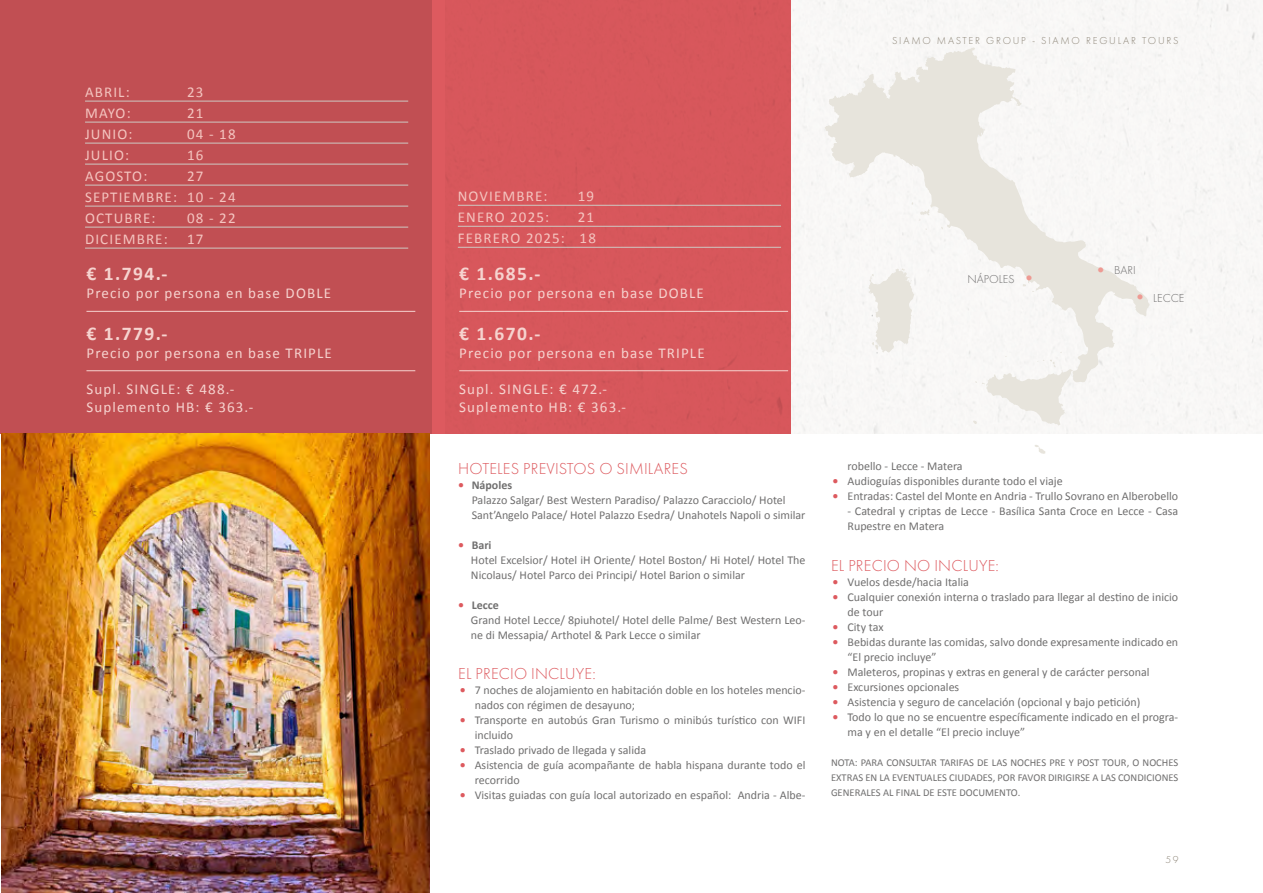
<style>
.page{position:relative;width:1263px;height:893px;background:#fff}
.page>*{position:absolute;margin:0;border:0;box-sizing:border-box;transform-origin:0 0}
.t1{font:700 19.5px "Calibri";letter-spacing:.075em;color:#f6d3cf}
.t2{font:300 16.5px "Futura PT";letter-spacing:.01em;color:#dd5a5f}
.t3{font:15px/18px "Calibri";letter-spacing:.075em;color:#f6d3cf}
.t4{font:15px/21px "Calibri";letter-spacing:.075em;color:#f4c5c0}
.t5{font:12px/15px "Calibri";color:#706f6f}
.t6{font:300 12px "Futura PT";color:#706f6f}
.t7{font:10.5px/15px "Calibri";color:#706f6f;text-align:justify}
.t8{font:300 10.5px "Futura PT";letter-spacing:.17em;color:#8d8577}
.s1{font-weight:700;color:#dd5a5f}
.s2{font-weight:700}
.s3{font-size:18px;color:#ee9a93}
</style>
<div class="page">
<div style="left:0;top:0;width:432px;height:433px;background:#c14f53"></div>
<div style="left:432px;top:0;width:359px;height:433px;background:#dd5a5f"></div>
<img style="left:445px;top:0;width:818px;height:433px">
<hr style="left:86px;top:311px;width:329px;height:1px;background:#f6d3cf">
<hr style="left:86px;top:370px;width:329px;height:1px;background:#f6d3cf">
<hr style="left:459px;top:311px;width:329px;height:1px;background:#f6d3cf">
<hr style="left:459px;top:370px;width:329px;height:1px;background:#f6d3cf">
<hr style="left:85px;top:101px;width:323px;height:1px;background:#cec9c3">
<hr style="left:85px;top:122px;width:323px;height:1px;background:#cec9c3">
<hr style="left:85px;top:143px;width:323px;height:1px;background:#cec9c3">
<hr style="left:85px;top:164px;width:323px;height:1px;background:#cec9c3">
<hr style="left:85px;top:185px;width:323px;height:1px;background:#cec9c3">
<hr style="left:85px;top:206px;width:323px;height:1px;background:#cec9c3">
<hr style="left:85px;top:227px;width:323px;height:1px;background:#cec9c3">
<hr style="left:85px;top:248px;width:323px;height:1px;background:#cec9c3">
<hr style="left:458px;top:205px;width:323px;height:1px;background:#cec9c3">
<hr style="left:458px;top:226px;width:323px;height:1px;background:#cec9c3">
<hr style="left:458px;top:247px;width:323px;height:1px;background:#cec9c3">
<svg style="left:1035px;top:445px;width:10px;height:9px"></svg>
<svg style="left:824px;top:47px;width:326px;height:335px;fill:#f7f6f5"></svg>
<svg style="left:973px;top:352px;width:101px;height:74px"></svg>
<svg style="left:919px;top:209px;width:10px;height:12px"></svg>
<svg style="left:868px;top:268px;width:46px;height:86px"></svg>
<img style="left:1px;top:434px;width:428px;height:459px">
<p class="t4" style="left:85px;top:80px;width:46px">ABRIL:</p>
<p class="t4" style="left:187px;top:80px;width:18px">23</p>
<p class="t4" style="left:85px;top:101px;width:47px">MAYO:</p>
<p class="t4" style="left:187px;top:101px;width:18px">21</p>
<p class="t4" style="left:85px;top:122px;width:49px">JUNIO:</p>
<p class="t4" style="left:187px;top:122px;width:50px">04 - 18</p>
<p class="t4" style="left:85px;top:143px;width:46px">JULIO:</p>
<p class="t4" style="left:187px;top:143px;width:18px">16</p>
<p class="t4" style="left:85px;top:164px;width:64px">AGOSTO:</p>
<p class="t4" style="left:85px;top:164px;width:152px;text-indent:102px">27<br>SEPTIEMBRE: 10 - 24<br>OCTUBRE:</p>
<p class="t4" style="left:187px;top:206px;width:50px">08 - 22</p>
<p class="t4" style="left:85px;top:227px;width:84px">DICIEMBRE:</p>
<p class="t4" style="left:187px;top:227px;width:18px">17</p>
<h1 class="t1" style="left:86px;top:260px;width:83px">€ 1.794.-</h1>
<p class="t3" style="left:86px;top:284px;width:246px">Precio por persona en base DOBLE</p>
<h1 class="t1" style="left:86px;top:320px;width:83px">€ 1.779.-</h1>
<p class="t3" style="left:86px;top:343px;width:247px">Precio por persona en base TRIPLE</p>
<p class="t3" style="left:86px;top:379px;width:168px">Supl. SINGLE: € 488.-<br>Suplemento HB: € 363.-</p>
<p class="t8" style="left:892px;top:34px;width:288px">SIAMO MASTER GROUP - SIAMO REGULAR TOURS</p>
<p class="t4" style="left:458px;top:185px;width:91px">NOVIEMBRE:</p>
<p class="t4" style="left:578px;top:185px;width:18px">19</p>
<p class="t4" style="left:458px;top:206px;width:93px">ENERO 2025:</p>
<p class="t4" style="left:458px;top:206px;width:140px;text-align:right">21<br>FEBRERO 2025: 18</p>
<h1 class="t1" style="left:459px;top:260px;width:83px">€ 1.685.-</h1>
<p class="t3" style="left:459px;top:284px;width:246px">Precio por persona en base DOBLE</p>
<h1 class="t1" style="left:459px;top:320px;width:83px">€ 1.670.-</h1>
<p class="t3" style="left:459px;top:343px;width:247px">Precio por persona en base TRIPLE</p>
<p class="t3" style="left:459px;top:379px;width:168px">Supl. SINGLE: € 472.-<br>Suplemento HB: € 363.-</p>
<h2 class="t2" style="left:458px;top:459px;width:231px">HOTELES PREVISTOS O SIMILARES</h2>
<p class="t5" style="left:472px;top:477px;width:335px;text-indent:-14px"><span class="s1">•</span> <span class="s2">Nápoles<br></span>Palazzo Salgar/ Best Western Paradiso/ Palazzo Caracciolo/ Hotel<br>Sant’Angelo Palace/ Hotel Palazzo Esedra/ Unahotels Napoli o similar</p>
<p class="t5" style="left:471px;top:537px;width:336px;text-indent:-13px"><span class="s1">•</span> <span class="s2">Bari<br></span>Hotel Excelsior/ Hotel iH Oriente/ Hotel Boston/ Hi Hotel/ Hotel The<br>Nicolaus/ Hotel Parco dei Principi/ Hotel Barion o similar</p>
<p class="t5" style="left:471px;top:597px;width:336px;text-indent:-13px"><span class="s1">•</span> <span class="s2">Lecce<br></span>Grand Hotel Lecce/ 8piuhotel/ Hotel delle Palme/ Best Western Leo&shy;ne di Messapia/ Arthotel &amp; Park Lecce o similar</p>
<h2 class="t2" style="left:458px;top:664px;width:139px">EL PRECIO INCLUYE:</h2>
<p class="t5" style="left:475px;top:682px;width:332px;text-indent:-15px"><span class="s1">•</span> 7 noches de alojamiento en habitación doble en los hoteles mencio&shy;nados con régimen de desayuno;</p>
<p class="t5" style="left:475px;top:712px;width:332px;text-indent:-15px"><span class="s1">•</span> Transporte en autobús Gran Turismo o minibús turístico con WIFI incluido</p>
<p class="t5" style="left:460px;top:742px;width:188px"><span class="s1">•</span> Traslado privado de llegada y salida</p>
<p class="t5" style="left:475px;top:757px;width:332px;text-indent:-15px"><span class="s1">•</span> Asistencia de guía acompañante de habla hispana durante todo el recorrido</p>
<p class="t5" style="left:460px;top:787px;width:347px"><span class="s1">•</span> Visitas guiadas con guía local autorizado en español: Andria - Albe-</p>
<p class="t6" style="left:967px;top:272px;width:72px">NÁPOLES <span class="s3">•</span></p>
<p class="t6" style="left:1092px;top:263px;width:45px"><span class="s3">•</span> BARI</p>
<p class="t6" style="left:1131px;top:291px;width:55px"><span class="s3">•</span> LECCE</p>
<p class="t5" style="left:847px;top:458px;width:117px">robello - Lecce - Matera</p>
<p class="t5" style="left:832px;top:473px;width:232px"><span class="s1">•</span> Audioguías disponibles durante todo el viaje</p>
<p class="t5" style="left:832px;top:488px;width:347px"><span class="s1">•</span> Entradas: Castel del Monte en Andria - Trullo Sovrano en Alberobello</p>
<p class="t5" style="left:847px;top:503px;width:332px">- Catedral y criptas de Lecce - Basílica Santa Croce en Lecce - Casa<br>Rupestre en Matera</p>
<h2 class="t2" style="left:831px;top:556px;width:169px">EL PRECIO NO INCLUYE:</h2>
<p class="t5" style="left:832px;top:574px;width:138px"><span class="s1">•</span> Vuelos desde/hacia Italia</p>
<p class="t5" style="left:847px;top:589px;width:332px;text-indent:-15px"><span class="s1">•</span> Cualquier conexión interna o traslado para llegar al destino de inicio de tour</p>
<p class="t5" style="left:832px;top:619px;width:53px"><span class="s1">•</span> City tax</p>
<p class="t5" style="left:847px;top:634px;width:332px;text-indent:-15px"><span class="s1">•</span> Bebidas durante las comidas, salvo donde expresamente indicado en “El precio incluye”</p>
<p class="t5" style="left:832px;top:664px;width:319px"><span class="s1">•</span> Maleteros, propinas y extras en general y de carácter personal</p>
<p class="t5" style="left:832px;top:679px;width:128px"><span class="s1">•</span> Excursiones opcionales</p>
<p class="t5" style="left:832px;top:694px;width:309px"><span class="s1">•</span> Asistencia y seguro de cancelación (opcional y bajo petición)</p>
<p class="t5" style="left:847px;top:709px;width:332px;text-indent:-15px"><span class="s1">•</span> Todo lo que no se encuentre específicamente indicado en el progra&shy;ma y en el detalle “El precio incluye”</p>
<p class="t7" style="left:831px;top:754px;width:349px">NOTA: PARA CONSULTAR TARIFAS DE LAS NOCHES PRE Y POST TOUR, O NOCHES EXTRAS EN LA EVENTUALES CIUDADES, POR FAVOR DIRIGIRSE A LAS CONDICIONES GENERALES AL FINAL DE ESTE DOCUMENTO.</p>
<p class="t8" style="left:1165px;top:853px;width:15px">59</p>
</div>
